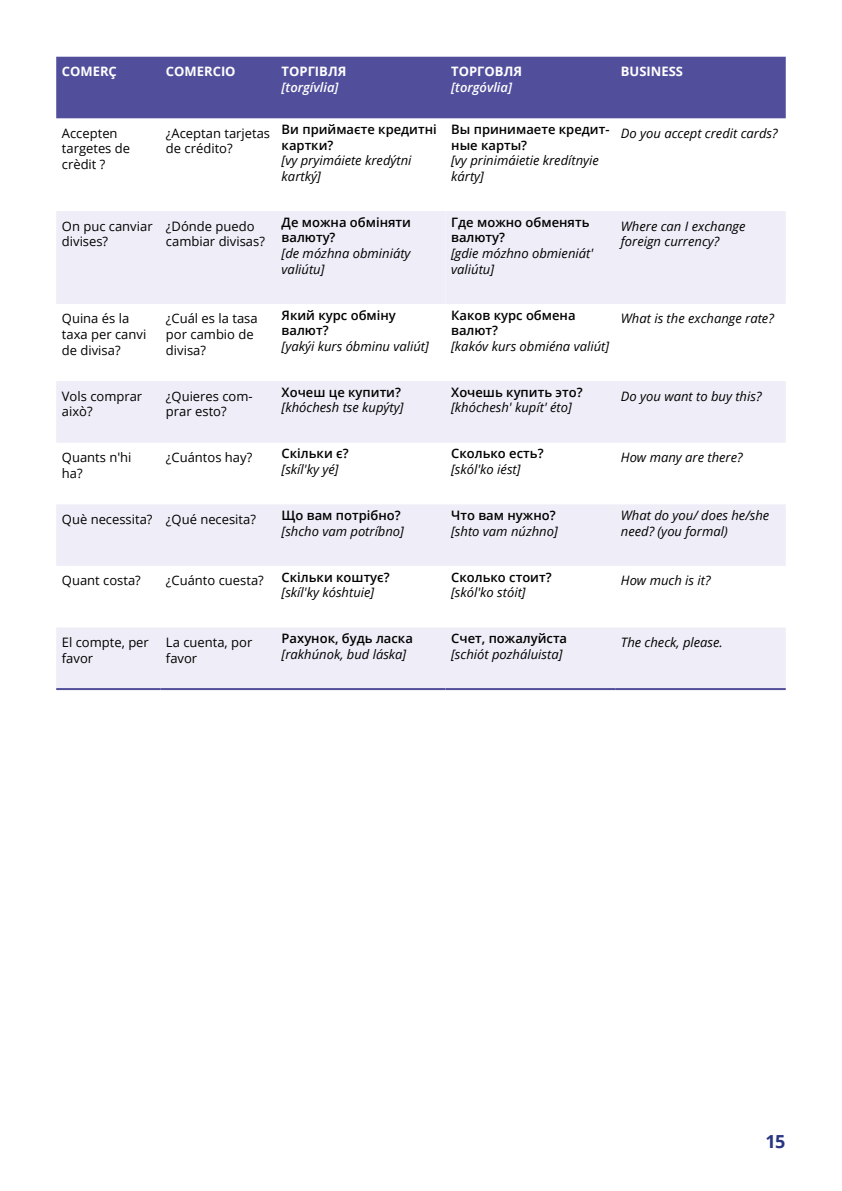
<style>
.page{position:relative;width:842px;height:1191px;background:#fff}
.page>*{position:absolute;margin:0;border:0;box-sizing:border-box;transform-origin:0 0}
.t1{font:700 18px "Open Sans";color:#283583}
.t2{font:italic 13px/15.6px "Open Sans";color:#000}
.t3{font:13px/15.6px "Open Sans";color:#000}
.t4{font:600 13px/15.6px "Open Sans";color:#000}
.t5{font:700 13px "Open Sans";color:#fff}
.t6{font:italic 600 13px "Open Sans";color:#fff}
</style>
<div class="page">
<div style="left:56px;top:57px;width:730px;height:61px;background:#514e9c"></div>
<div style="left:56px;top:211px;width:730px;height:93px;background:#efeef8"></div>
<svg style="left:56px;top:381px;width:730px;height:307px;fill:#efeef8"></svg>
<hr style="left:56px;top:688px;width:104px;height:2px;background:#514e9c">
<hr style="left:160px;top:688px;width:116px;height:2px;background:#514e9c">
<hr style="left:276px;top:688px;width:170px;height:2px;background:#514e9c">
<hr style="left:446px;top:688px;width:169px;height:2px;background:#514e9c">
<hr style="left:615px;top:688px;width:171px;height:2px;background:#514e9c">
<p class="t5" style="left:62px;top:62px;width:57px">COMERÇ</p>
<p class="t5" style="left:166px;top:62px;width:71px">COMERCIO</p>
<p class="t5" style="left:282px;top:62px;width:66px">ТОРГІВЛЯ</p>
<p class="t6" style="left:282px;top:78px;width:58px">[torgívlia]</p>
<p class="t3" style="left:62px;top:125px;width:70px">Accepten targetes de crèdit ?</p>
<p class="t3" style="left:166px;top:125px;width:106px">¿Aceptan tarjetas de crédito?</p>
<p class="t4" style="left:282px;top:121px;width:157px">Ви приймаєте кредитні картки?</p>
<p class="t2" style="left:282px;top:152px;width:131px">[vy pryimáiete kredýtni kartký]</p>
<p class="t3" style="left:62px;top:218px;width:92px">On puc canviar divises?</p>
<p class="t3" style="left:166px;top:218px;width:100px">¿Dónde puedo cambiar divisas?</p>
<p class="t4" style="left:282px;top:214px;width:131px">Де можна обміняти валюту?</p>
<p class="t2" style="left:282px;top:245px;width:130px">[de mózhna obminiáty valiútu]</p>
<p class="t3" style="left:62px;top:311px;width:86px">Quina és la taxa per canvi de divisa?</p>
<p class="t3" style="left:166px;top:311px;width:93px">¿Cuál es la tasa por cambio de divisa?</p>
<p class="t4" style="left:282px;top:307px;width:116px">Який курс обміну валют?</p>
<p class="t2" style="left:282px;top:338px;width:149px">[yakýi kurs óbminu valiút]</p>
<p class="t3" style="left:62px;top:388px;width:82px">Vols comprar això?</p>
<p class="t3" style="left:166px;top:388px;width:88px">¿Quieres com&shy;prar esto?</p>
<p class="t4" style="left:282px;top:384px;width:121px">Хочеш це купити?</p>
<p class="t2" style="left:282px;top:399px;width:123px">[khóchesh tse kupýty]</p>
<p class="t3" style="left:62px;top:449px;width:71px">Quants n'hi ha?</p>
<p class="t3" style="left:166px;top:449px;width:88px">¿Cuántos hay?</p>
<p class="t4" style="left:282px;top:445px;width:69px">Скільки є?</p>
<p class="t2" style="left:282px;top:461px;width:58px">[skíl'ky yé]</p>
<p class="t3" style="left:62px;top:511px;width:196px">Què necessita? ¿Qué necesita?</p>
<p class="t4" style="left:282px;top:507px;width:121px">Що вам потрібно?</p>
<p class="t2" style="left:282px;top:522px;width:124px">[shcho vam potríbno]</p>
<p class="t3" style="left:62px;top:572px;width:80px">Quant costa?</p>
<p class="t3" style="left:166px;top:572px;width:99px">¿Cuánto cuesta?</p>
<p class="t4" style="left:282px;top:568px;width:110px">Скільки коштує?</p>
<p class="t2" style="left:282px;top:584px;width:94px">[skíl'ky kóshtuie]</p>
<p class="t3" style="left:62px;top:634px;width:89px">El compte, per favor</p>
<p class="t3" style="left:166px;top:634px;width:88px">La cuenta, por favor</p>
<p class="t4" style="left:282px;top:630px;width:133px">Рахунок, будь ласка</p>
<p class="t2" style="left:282px;top:646px;width:126px">[rakhúnok, bud láska]</p>
<p class="t5" style="left:451px;top:62px;width:72px">ТОРГОВЛЯ</p>
<p class="t6" style="left:451px;top:78px;width:62px">[torgóvlia]</p>
<p class="t4" style="left:451px;top:121px;width:160px">Вы принимаете кредит&shy;ные карты?</p>
<p class="t2" style="left:451px;top:152px;width:149px">[vy prinimáietie kredítnyie kárty]</p>
<p class="t5" style="left:621px;top:62px;width:64px">BUSINESS</p>
<p class="t2" style="left:621px;top:125px;width:158px">Do you accept credit cards?</p>
<p class="t4" style="left:451px;top:214px;width:140px">Где можно обменять валюту?</p>
<p class="t2" style="left:451px;top:245px;width:143px">[gdie mózhno obmieniát' valiútu]</p>
<p class="t2" style="left:621px;top:218px;width:126px">Where can I exchange foreign currency?</p>
<p class="t4" style="left:451px;top:307px;width:126px">Каков курс обмена валют?</p>
<p class="t2" style="left:451px;top:338px;width:159px">[kakóv kurs obmiéna valiút]</p>
<p class="t2" style="left:621px;top:310px;width:155px">What is the exchange rate?</p>
<p class="t4" style="left:451px;top:384px;width:133px">Хочешь купить это?</p>
<p class="t2" style="left:451px;top:399px;width:122px">[khóchesh' kupít' éto]</p>
<p class="t2" style="left:621px;top:388px;width:142px">Do you want to buy this?</p>
<p class="t4" style="left:451px;top:445px;width:94px">Сколько есть?</p>
<p class="t2" style="left:451px;top:461px;width:71px">[skól'ko iést]</p>
<p class="t2" style="left:621px;top:449px;width:123px">How many are there?</p>
<p class="t4" style="left:451px;top:507px;width:106px">Что вам нужно?</p>
<p class="t2" style="left:451px;top:522px;width:108px">[shto vam núzhno]</p>
<p class="t2" style="left:621px;top:507px;width:150px">What do you/ does he/she need? (you formal)</p>
<p class="t4" style="left:451px;top:568px;width:102px">Сколько стоит?</p>
<p class="t2" style="left:451px;top:584px;width:76px">[skól'ko stóit]</p>
<p class="t2" style="left:621px;top:572px;width:91px">How much is it?</p>
<p class="t4" style="left:451px;top:630px;width:117px">Счет, пожалуйста</p>
<p class="t2" style="left:451px;top:646px;width:113px">[schiót pozháluista]</p>
<p class="t2" style="left:621px;top:634px;width:104px">The check, please.</p>
<h1 class="t1" style="left:765px;top:1129px;width:21px">15</h1>
</div>
